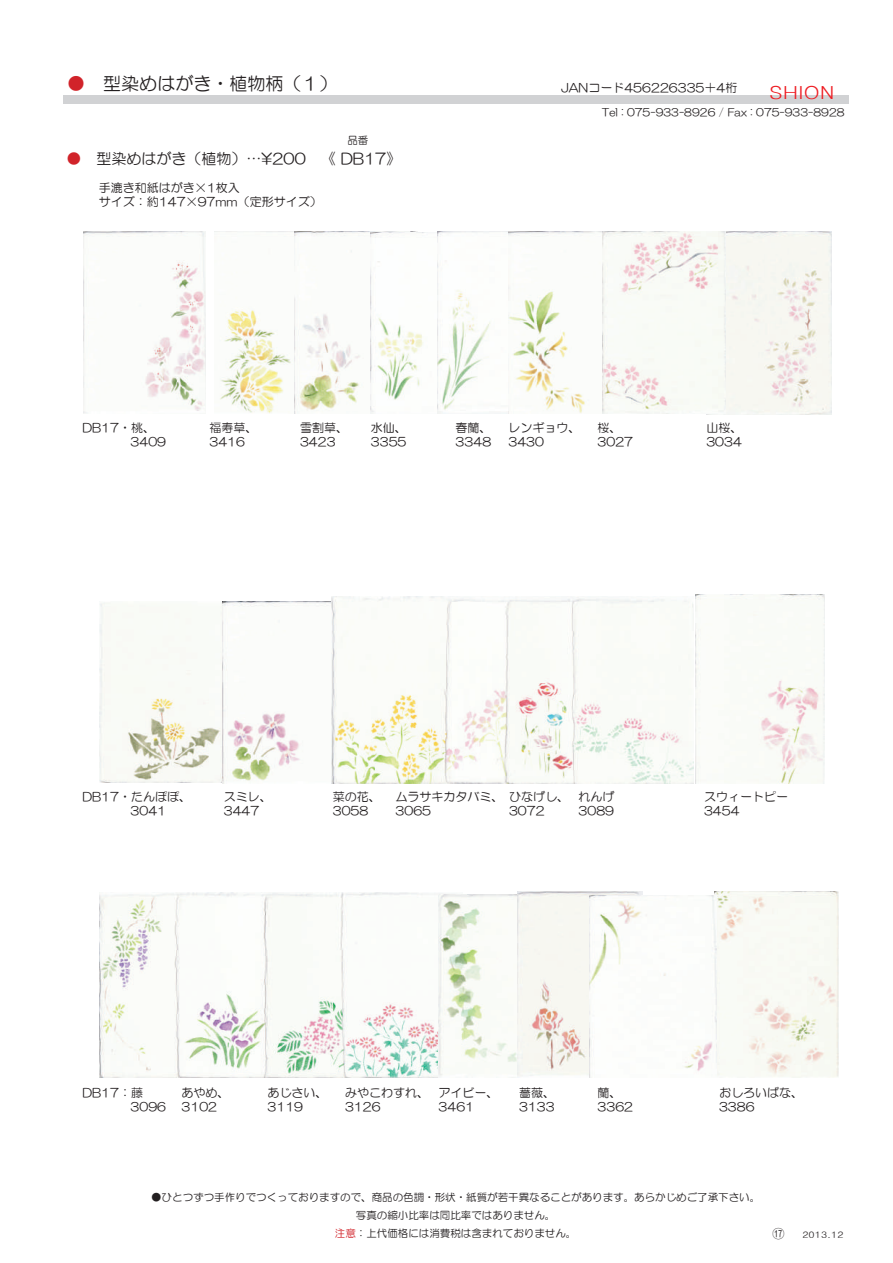
<style>
.page{position:relative;width:893px;height:1263px;background:#fff}
.page>*{position:absolute;margin:0;border:0;box-sizing:border-box;transform-origin:0 0}
.t1{font:18px "HG Maru Gothic MPRO";color:#231f20}
.t2{font:18px "Dotum";color:#ee1d23;scale:1.18 1}
.t3{font:15px "HG Maru Gothic MPRO";color:#231f20}
.t4{font:12px/14.2px "HG Maru Gothic MPRO";color:#231f20}
.t5{font:10.5px/18px "HG Maru Gothic MPRO";color:#231f20;text-align:center}
.t6{font:9px "Dotum";color:#231f20;scale:1.18 1}
.s1{color:#d1232a}
</style>
<div class="page">
<div style="left:64px;top:96px;width:785px;height:8px;background:#d1d2d4"></div>
<img style="left:696px;top:595px;width:128px;height:188px">
<img style="left:100px;top:603px;width:122px;height:180px">
<img style="left:222px;top:601px;width:109px;height:182px">
<img style="left:331px;top:596px;width:363px;height:187px">
<img style="left:83px;top:231px;width:122px;height:182px">
<img style="left:215px;top:231px;width:80px;height:182px">
<img style="left:295px;top:231px;width:123px;height:182px">
<img style="left:370px;top:233px;width:53px;height:180px">
<img style="left:437px;top:232px;width:54px;height:181px">
<img style="left:508px;top:231px;width:94px;height:182px">
<img style="left:706px;top:231px;width:125px;height:184px">
<img style="left:602px;top:231px;width:124px;height:182px">
<img style="left:100px;top:893px;width:353px;height:184px">
<img style="left:714px;top:892px;width:124px;height:185px">
<img style="left:438px;top:894px;width:79px;height:183px">
<img style="left:517px;top:892px;width:125px;height:185px">
<img style="left:590px;top:895px;width:126px;height:182px">
<h1 class="t1" style="left:67px;top:74px;width:272px"><span class="s1">●</span> 型染めはがき・植物柄（１）</h1>
<p class="t5" style="left:347px;top:131px;width:22px">品番</p>
<p class="t3" style="left:67px;top:151px;width:336px"><span class="s1">●</span> 型染めはがき（植物）…¥200 《 DB17》</p>
<p class="t4" style="left:99px;top:181px;width:224px">手漉き和紙はがき×1枚入<br>サイズ：約147×97mm（定形サイズ）</p>
<p class="t4" style="left:561px;top:80px;width:178px">JANコード456226335＋4桁</p>
<h1 class="t2" style="left:769px;top:84px;width:57px">SHION</h1>
<p class="t5" style="left:602px;top:104px;width:244px">Tel : 075-933-8926 / Fax : 075-933-8928</p>
<p class="t4" style="left:131px;top:420px;width:37px;text-indent:-48px">DB17・桃、<br>3409</p>
<p class="t4" style="left:209px;top:420px;width:49px">福寿草、<br>3416</p>
<p class="t4" style="left:300px;top:420px;width:49px">雪割草、<br>3423</p>
<p class="t4" style="left:508px;top:420px;width:73px">レンギョウ、<br>3430</p>
<p class="t4" style="left:371px;top:420px;width:37px">水仙、<br>3355</p>
<p class="t4" style="left:456px;top:420px;width:37px">春蘭、<br>3348</p>
<p class="t4" style="left:706px;top:420px;width:37px">山桜、<br>3034</p>
<p class="t4" style="left:598px;top:420px;width:37px">桜、<br>3027</p>
<p class="t4" style="left:131px;top:789px;width:62px;text-indent:-48px">DB17・たんぽぽ、<br>3041</p>
<p class="t4" style="left:333px;top:789px;width:49px">菜の花、<br>3058</p>
<p class="t4" style="left:396px;top:789px;width:109px">ムラサキカタバミ、<br>3065</p>
<p class="t4" style="left:509px;top:789px;width:61px">ひなげし、<br>3072</p>
<p class="t4" style="left:579px;top:789px;width:37px">れんげ<br>3089</p>
<p class="t4" style="left:224px;top:789px;width:49px">スミレ、<br>3447</p>
<p class="t4" style="left:704px;top:789px;width:85px">スウィートピー<br>3454</p>
<p class="t4" style="left:131px;top:1086px;width:37px;text-indent:-48px">DB17：藤<br>3096</p>
<p class="t4" style="left:182px;top:1086px;width:49px">あやめ、<br>3102</p>
<p class="t4" style="left:268px;top:1086px;width:61px">あじさい、<br>3119</p>
<p class="t4" style="left:345px;top:1086px;width:85px">みやこわすれ、<br>3126</p>
<p class="t4" style="left:439px;top:1086px;width:61px">アイビー、<br>3461</p>
<p class="t4" style="left:519px;top:1086px;width:37px">薔薇、<br>3133</p>
<p class="t4" style="left:598px;top:1086px;width:37px">蘭、<br>3362</p>
<p class="t4" style="left:719px;top:1086px;width:85px">おしろいばな、<br>3386</p>
<p class="t5" style="left:151px;top:1188px;width:610px">●ひとつずつ手作りでつくっておりますので、商品の色調・形状・紙質が若干異なることがあります。あらかじめご了承下さい。写真の縮小比率は同比率ではありません。<br><span class="s1">注意</span>：上代価格には消費税は含まれておりません。</p>
<p class="t4" style="left:772px;top:1227px;width:13px">⑰</p>
<p class="t6" style="left:802px;top:1230px;width:36px">2013.12</p>
</div>
